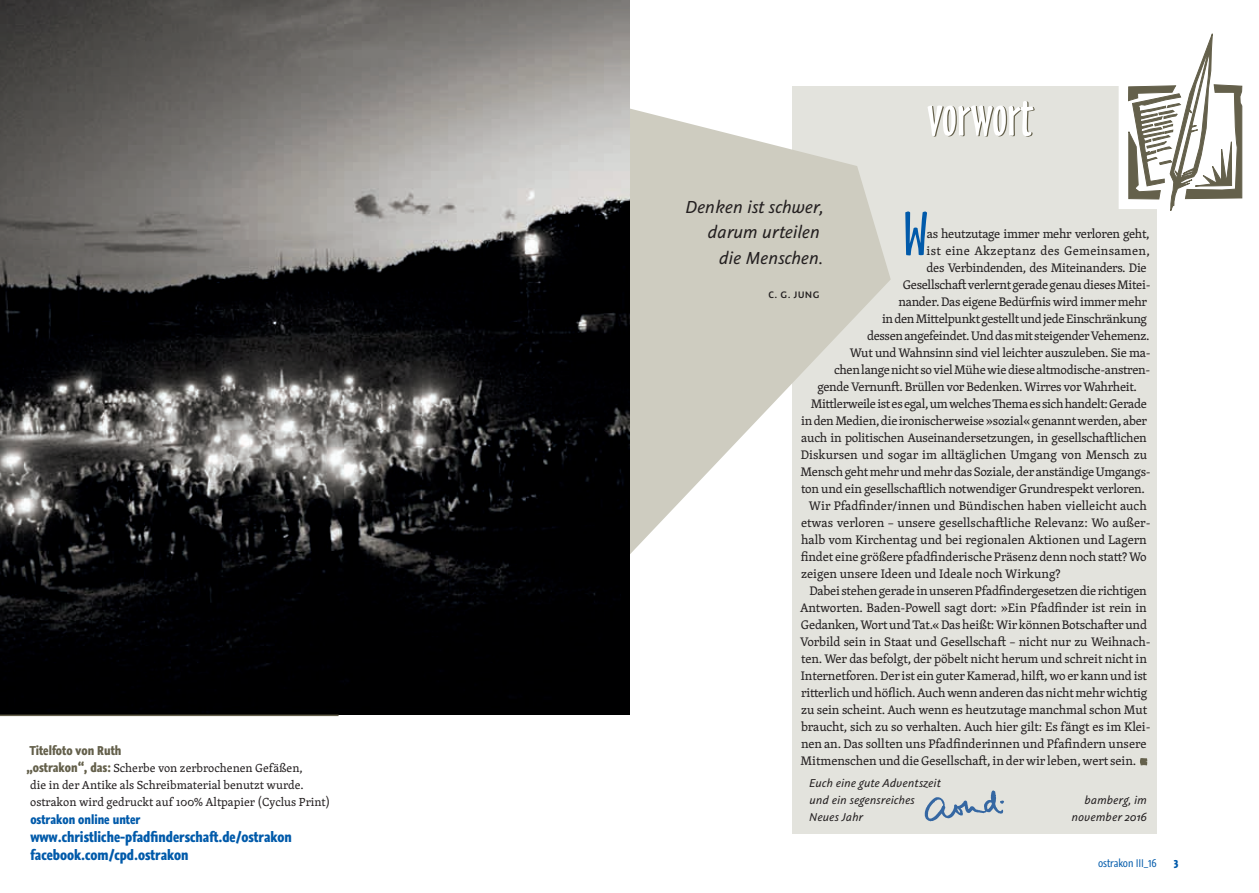
<style>
.page{position:relative;width:1259px;height:893px;background:#fff}
.page>*{position:absolute;margin:0;border:0;box-sizing:border-box;transform-origin:0 0}
.t1{font:57.45px "Oz Handicraft BT";color:#015aaa}
.t2{font:52.5px "Oz Handicraft BT";color:#64604b}
.t3{font:italic 19.5px/25.5px "Graublau Sans";letter-spacing:-.01em;color:#231f20;text-align:right}
.t4{font:700 13.5px/18px "Graublau Web";color:#015aaa}
.t5{font:12.75px "Skolar";letter-spacing:-.015em;color:#231f20}
.t6{font:italic 12.75px/17px "Graublau Sans";color:#231f20}
.t7{font:12.75px "Skolar";letter-spacing:.02em;color:#231f20}
.t8{font:12px/17px "Skolar";color:#231f20}
.t9{font:700 12px "Graublau Web";color:#015aaa}
.t10{font:700 12px "Graublau Web";color:#64604b}
.t11{font:10.5px "Graublau Web";letter-spacing:-.01em;color:#015aaa}
.t12{font:600 10.5px "Graublau Sans";color:#231f20}
.t13{font:700 10.5px "Graublau Web";color:#015aaa}
.s1{font-family:"Graublau Web";font-weight:700;color:#64604b}
</style>
<div class="page">
<div style="left:792px;top:87px;width:365px;height:747px;background:#e3e3dd"></div>
<div style="left:1118px;top:82px;width:48px;height:127px;background:#fff;border:2px solid #fff"></div>
<svg style="left:1128px;top:33px;width:114px;height:178px"></svg>
<svg style="left:629px;top:106px;width:261px;height:459px;fill:#ceccc0"></svg>
<svg style="left:1140px;top:758px;width:7px;height:7px"></svg>
<svg style="left:924px;top:790px;width:80px;height:31px"></svg>
<img style="left:0;top:0;width:629px;height:715px">
<hr style="left:0;top:715px;width:338px;height:1px;background:#64604b">
<p class="t10" style="left:30px;top:742px;width:93px">Titelfoto von Ruth</p>
<p class="t8" style="left:30px;top:760px;width:301px;text-indent:-4px"><span class="s1">„ostrakon“, das:</span> Scherbe von zerbrochenen Gefäßen,<br>die in der Antike als Schreibmaterial benutzt wurde. ostrakon wird gedruckt auf 100% Altpapier (Cyclus Print)</p>
<p class="t9" style="left:30px;top:811px;width:112px">ostrakon online unter</p>
<p class="t4" style="left:30px;top:829px;width:263px">www.christliche-pfadfinderschaft.de/ostrakon facebook.com/cpd.ostrakon</p>
<h2 class="t2" style="left:928px;top:86px;width:106px">vorwort</h2>
<h3 class="t3" style="left:684px;top:193px;width:140px">Denken ist schwer, darum urteilen die Menschen.</h3>
<p class="t12" style="left:768px;top:288px;width:52px">C. G. JUNG</p>
<h1 class="t1" style="left:903px;top:201px;width:26px">W</h1>
<p class="t5" style="left:927px;top:224px;width:224px">as heutzutage immer mehr verloren geht,</p>
<p class="t7" style="left:926px;top:241px;width:225px">ist eine Akzeptanz des Gemeinsamen,</p>
<p class="t5" style="left:926px;top:258px;width:222px">des Verbindenden, des Miteinanders. Die</p>
<p class="t5" style="left:903px;top:275px;width:249px">Gesellschaft verlernt gerade genau dieses Mitei-</p>
<p class="t5" style="left:898px;top:292px;width:250px">nander. Das eigene Bedürfnis wird immer mehr</p>
<p class="t5" style="left:882px;top:309px;width:266px">in den Mittelpunkt gestellt und jede Einschränkung</p>
<p class="t5" style="left:867px;top:326px;width:284px">dessen angefeindet. Und das mit steigender Vehemenz.</p>
<p class="t5" style="left:850px;top:343px;width:302px">Wut und Wahnsinn sind viel leichter auszuleben. Sie ma-</p>
<p class="t5" style="left:834px;top:360px;width:318px">chen lange nicht so viel Mühe wie diese altmodische-anstren-</p>
<p class="t5" style="left:817px;top:377px;width:321px">gende Vernunft. Brüllen vor Bedenken. Wirres vor Wahrheit.</p>
<p class="t5" style="left:810px;top:394px;width:338px">Mittlerweile ist es egal, um welches Thema es sich handelt: Gerade</p>
<p class="t5" style="left:801px;top:411px;width:347px">in den Medien, die ironischerweise »sozial« genannt werden, aber</p>
<p class="t5" style="left:801px;top:428px;width:347px">auch in politischen Auseinandersetzungen, in gesellschaftlichen</p>
<p class="t5" style="left:801px;top:445px;width:348px">Diskursen und sogar im alltäglichen Umgang von Mensch zu</p>
<p class="t5" style="left:800px;top:462px;width:351px">Mensch geht mehr und mehr das Soziale, der anständige Umgangs-</p>
<p class="t5" style="left:801px;top:479px;width:345px">ton und ein gesellschaftlich notwendiger Grundrespekt verloren.</p>
<p class="t5" style="left:809px;top:497px;width:339px">Wir Pfadfinder/innen und Bündischen haben vielleicht auch</p>
<p class="t5" style="left:801px;top:514px;width:351px">etwas verloren – unsere gesellschaftliche Relevanz: Wo außer-</p>
<p class="t5" style="left:801px;top:531px;width:347px">halb vom Kirchentag und bei regionalen Aktionen und Lagern</p>
<p class="t5" style="left:800px;top:548px;width:347px">findet eine größere pfadfinderische Präsenz denn noch statt? Wo</p>
<p class="t5" style="left:801px;top:565px;width:261px">zeigen unsere Ideen und Ideale noch Wirkung?</p>
<p class="t5" style="left:809px;top:582px;width:339px">Dabei stehen gerade in unseren Pfadfindergesetzen die richtigen</p>
<p class="t5" style="left:800px;top:599px;width:348px">Antworten. Baden-Powell sagt dort: »Ein Pfadfinder ist rein in</p>
<p class="t5" style="left:801px;top:616px;width:348px">Gedanken, Wort und Tat.« Das heißt: Wir können Botschafter und</p>
<p class="t5" style="left:800px;top:633px;width:352px">Vorbild sein in Staat und Gesellschaft – nicht nur zu Weihnach-</p>
<p class="t5" style="left:801px;top:650px;width:347px">ten. Wer das befolgt, der pöbelt nicht herum und schreit nicht in</p>
<p class="t5" style="left:801px;top:667px;width:348px">Internetforen. Der ist ein guter Kamerad, hilft, wo er kann und ist</p>
<p class="t5" style="left:801px;top:684px;width:348px">ritterlich und höflich. Auch wenn anderen das nicht mehr wichtig</p>
<p class="t5" style="left:801px;top:701px;width:348px">zu sein scheint. Auch wenn es heutzutage manchmal schon Mut</p>
<p class="t5" style="left:801px;top:718px;width:351px">braucht, sich zu so verhalten. Auch hier gilt: Es fängt es im Klei-</p>
<p class="t5" style="left:801px;top:735px;width:347px">nen an. Das sollten uns Pfadfinderinnen und Pfafindern unsere</p>
<p class="t5" style="left:800px;top:752px;width:337px">Mitmenschen und die Gesellschaft, in der wir leben, wert sein.</p>
<p class="t6" style="left:809px;top:774px;width:133px">Euch eine gute Adventszeit und ein segensreiches</p>
<p class="t6" style="left:1084px;top:791px;width:64px">bamberg, im</p>
<p class="t6" style="left:809px;top:808px;width:56px">Neues Jahr</p>
<p class="t6" style="left:1071px;top:808px;width:77px">november 2016</p>
<p class="t11" style="left:1098px;top:856px;width:60px">ostrakon III_16</p>
<p class="t13" style="left:1174px;top:856px;width:6px">3</p>
</div>
